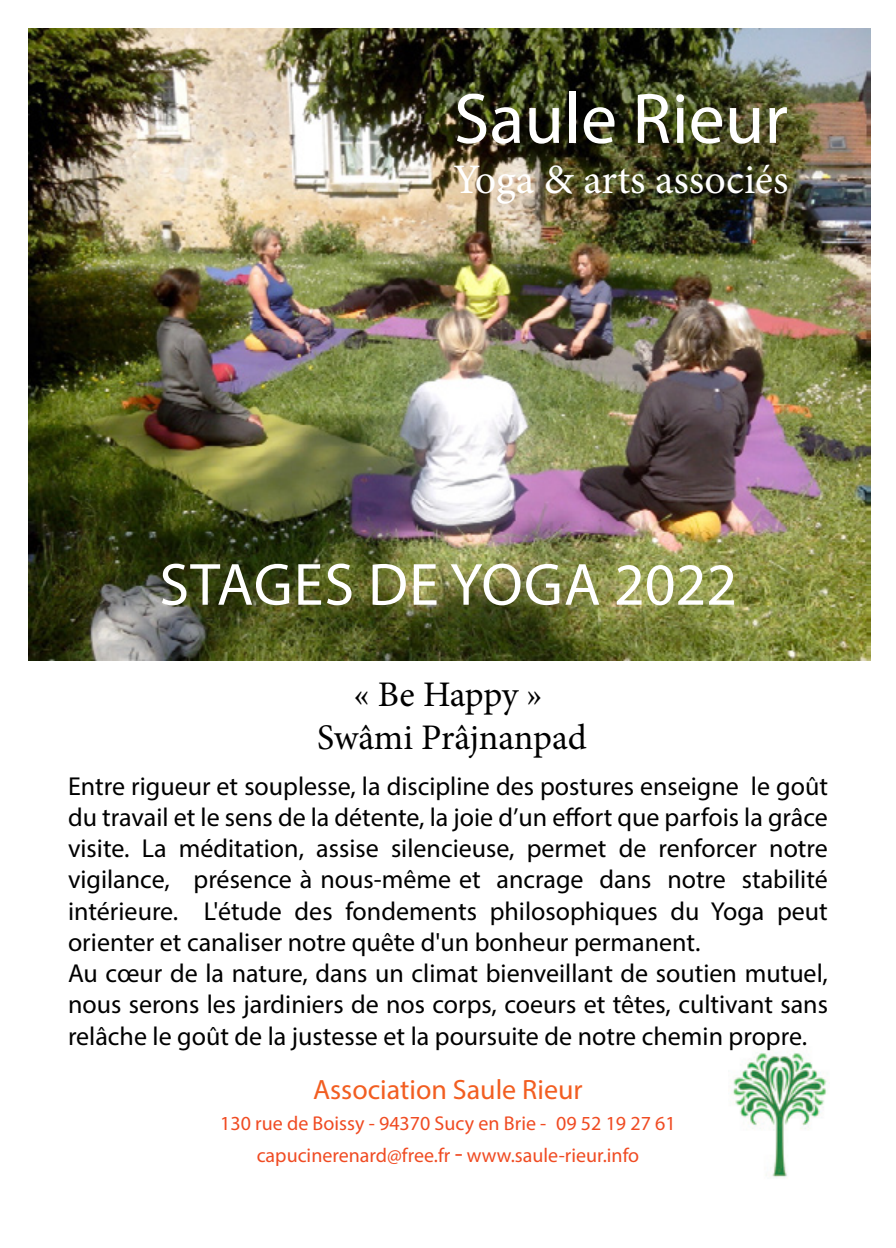
<style>
.page{position:relative;width:896px;height:1248px;background:#fff}
.page>*{position:absolute;margin:0;border:0;box-sizing:border-box;transform-origin:0 0}
.t1{font:72px "Myriad Pro";color:#fff}
.t2{font:60px "Myriad Pro";letter-spacing:.01em;color:#fff}
.t3{font:42px "Minion Pro";color:#fff}
.t4{font:36px/43.2px "Minion Pro";letter-spacing:-.01em;color:#000;text-align:center}
.t5{font:28px "Myriad Pro";color:#f25e21}
.t6{font:26px/31.2px "Myriad Pro";color:#000}
.t7{font:20px/31.2px "Myriad Pro";color:#f04b22;text-align:center}
.s1{font-size:26px}
</style>
<div class="page">
<img style="left:28px;top:28px;width:842px;height:632px">
<img style="left:733px;top:1046px;width:94px;height:133px">
<hr style="left:794px;top:1247px;width:102px;height:1px;background:#f25e21">
<h1 class="t1" style="left:454px;top:74px;width:336px">Saule Rieur</h1>
<h3 class="t3" style="left:453px;top:152px;width:337px">Yoga &amp; arts associés</h3>
<h2 class="t2" style="left:159px;top:547px;width:579px">STAGES DE YOGA 2022</h2>
<h3 class="t4" style="left:317px;top:673px;width:271px">« Be Happy »<br>Swâmi Prâjnanpad</h3>
<p class="t6" style="left:68px;top:770px;width:761px">Entre rigueur et souplesse, la discipline des postures enseigne le goût du travail et le sens de la détente, la joie d’un effort que parfois la grâce visite. La méditation, assise silencieuse, permet de renforcer notre vigilance, présence à nous-même et ancrage dans notre stabilité intérieure. L'étude des fondements philosophiques du Yoga peut orienter et canaliser notre quête d'un bonheur permanent.<br>Au cœur de la nature, dans un climat bienveillant de soutien mutuel, nous serons les jardiniers de nos corps, coeurs et têtes, cultivant sans relâche le goût de la justesse et la poursuite de notre chemin propre.</p>
<p class="t5" style="left:313px;top:1072px;width:271px">Association Saule Rieur</p>
<p class="t7" style="left:220px;top:1107px;width:457px">130 rue de Boissy - 94370 Sucy en Brie - 09 52 19 27 61 capucinerenard@free.fr <span class="s1">-</span> www.saule-rieur.info</p>
</div>
